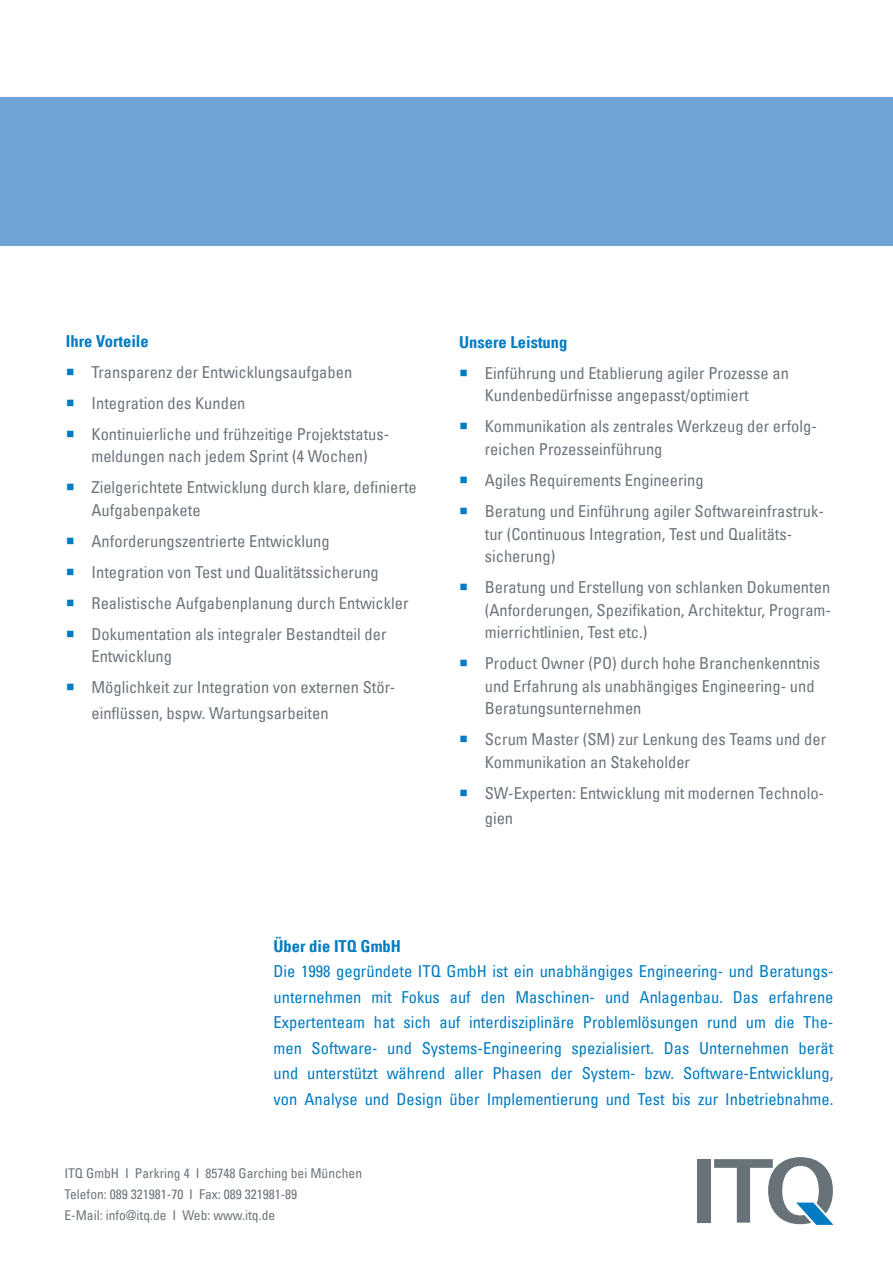
<style>
.page{position:relative;width:893px;height:1263px;background:#fff}
.page>*{position:absolute;margin:0;border:0;box-sizing:border-box;transform-origin:0 0}
.t1{font:condensed 16.5px/31px "Univers LT";color:#6c757d}
.t2{font:condensed 16.5px/25.5px "Univers LT";color:#007cc2;text-align:justify}
.t3{font:700 condensed 16.5px "Univers LT";color:#007cc2}
.t4{font:condensed 13.5px/21px "Univers LT";color:#6c757d}
</style>
<div class="page">
<div style="left:0;top:97px;width:893px;height:149px;background:#70a3d6"></div>
<div style="left:697px;top:1159px;width:13px;height:63px;background:#687379"></div>
<svg style="left:714px;top:1157px;width:119px;height:68px"></svg>
<p class="t3" style="left:66px;top:331px;width:84px">Ihre Vorteile</p>
<p class="t1" style="left:91px;top:356px;width:299px">Transparenz der Entwicklungsaufgaben<br>Integration des Kunden<br>Kontinuierliche und frühzeitige Projektstatus-</p>
<p class="t1" style="left:91px;top:441px;width:327px">meldungen nach jedem Sprint (4 Wochen)<br>Zielgerichtete Entwicklung durch klare, definierte</p>
<p class="t1" style="left:91px;top:494px;width:319px">Aufgabenpakete<br>Anforderungszentrierte Entwicklung<br>Integration von Test und Qualitätssicherung Realistische Aufgabenplanung durch Entwickler Dokumentation als integraler Bestandteil der</p>
<p class="t1" style="left:91px;top:641px;width:305px">Entwicklung<br>Möglichkeit zur Integration von externen Stör-</p>
<p class="t1" style="left:91px;top:697px;width:239px">einflüssen, bspw. Wartungsarbeiten</p>
<p class="t3" style="left:459px;top:332px;width:110px">Unsere Leistung</p>
<p class="t1" style="left:485px;top:362px;width:306px;line-height:22.5px">Einführung und Etablierung agiler Prozesse an<br>Kundenbedürfnisse angepasst/optimiert</p>
<p class="t1" style="left:485px;top:415px;width:334px;line-height:22.5px">Kommunikation als zentrales Werkzeug der erfolg&shy;reichen Prozesseinführung</p>
<p class="t1" style="left:485px;top:464px;width:341px">Agiles Requirements Engineering<br>Beratung und Einführung agiler Softwareinfrastruk-</p>
<p class="t1" style="left:485px;top:522px;width:309px;line-height:22.5px">tur (Continuous Integration, Test und Qualitäts&shy;sicherung)</p>
<p class="t1" style="left:485px;top:576px;width:348px;line-height:22.5px;text-align:justify">Beratung und Erstellung von schlanken Dokumenten (Anforderungen, Spezifikation, Architektur, Program&shy;mierrichtlinien, Test etc.)</p>
<p class="t1" style="left:485px;top:652px;width:337px;line-height:22.5px">Product Owner (PO) durch hohe Branchenkenntnis und Erfahrung als unabhängiges Engineering- und<br>Beratungsunternehmen</p>
<p class="t1" style="left:485px;top:728px;width:343px;line-height:22.5px">Scrum Master (SM) zur Lenkung des Teams und der<br>Kommunikation an Stakeholder</p>
<p class="t1" style="left:485px;top:780px;width:341px;line-height:25.5px">SW-Experten: Entwicklung mit modernen Technolo&shy;gien</p>
<p class="t3" style="left:274px;top:936px;width:129px">Über die ITQ GmbH</p>
<p class="t2" style="left:274px;top:958px;width:561px">Die 1998 gegründete ITQ GmbH ist ein unabhängiges Engineering- und Beratungs&shy;unternehmen mit Fokus auf den Maschinen- und Anlagenbau. Das erfahrene Expertenteam hat sich auf interdisziplinäre Problemlösungen rund um die The&shy;men Software- und Systems-Engineering spezialisiert. Das Unternehmen berät und unterstützt während aller Phasen der System- bzw. Software-Entwicklung, von Analyse und Design über Implementierung und Test bis zur Inbetriebnahme.</p>
<p class="t4" style="left:64px;top:1162px;width:299px">ITQ GmbH I Parkring 4 I 85748 Garching bei München<br>Telefon: 089 321981-70 I Fax: 089 321981-89<br>E-Mail: info@itq.de I Web: www.itq.de</p>
</div>
